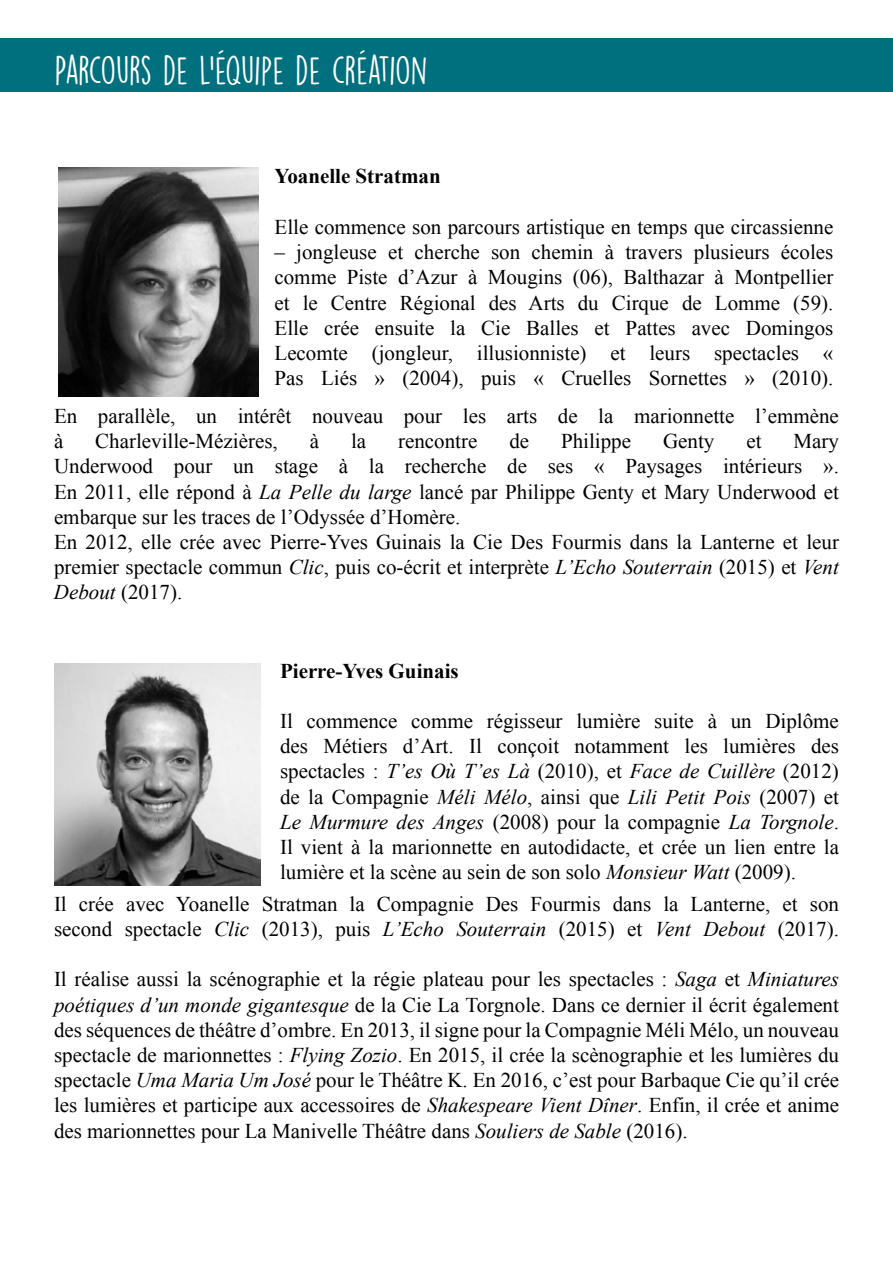
<style>
.page{position:relative;width:893px;height:1263px;background:#fff}
.page>*{position:absolute;margin:0;border:0;box-sizing:border-box;transform-origin:0 0}
.t1{font:36px "DK Lemon Yellow Sun";letter-spacing:-.03em;color:#fff}
.t2{font:21px/25.2px "Times New Roman";color:#000}
.t3{font:700 21px "Times New Roman";color:#000}
.s1{font-style:italic}
</style>
<div class="page">
<div style="left:0;top:38px;width:893px;height:54px;background:#00707e"></div>
<img style="left:59px;top:168px;width:200px;height:228px">
<img style="left:54px;top:663px;width:206px;height:223px">
<h1 class="t1" style="left:55px;top:47px;width:374px">PARCOURS DE L’ÉQUIPE DE CRÉATION</h1>
<p class="t3" style="left:274px;top:161px;width:168px">Yoanelle Stratman</p>
<p class="t2" style="left:274px;top:214px;width:560px">Elle commence son parcours artistique en temps que circassienne</p>
<p class="t2" style="left:274px;top:239px;width:560px;text-align:justify">– jongleuse et cherche son chemin à travers plusieurs écoles comme Piste d’Azur à Mougins (06), Balthazar à Montpellier et le Centre Régional des Arts du Cirque de Lomme (59).<br>Elle crée ensuite la Cie Balles et Pattes avec Domingos Lecomte (jongleur, illusionniste) et leurs spectacles « Pas Liés » (2004), puis « Cruelles Sornettes » (2010).</p>
<p class="t2" style="left:54px;top:403px;width:786px">En parallèle, un intérêt nouveau pour les arts de la marionnette l’emmène à</p>
<p class="t2" style="left:95px;top:428px;width:184px">Charleville-Mézières,</p>
<p class="t2" style="left:310px;top:428px;width:11px">à</p>
<p class="t2" style="left:351px;top:428px;width:17px">la</p>
<p class="t2" style="left:398px;top:428px;width:81px">rencontre</p>
<p class="t2" style="left:509px;top:428px;width:21px">de</p>
<p class="t2" style="left:561px;top:428px;width:72px">Philippe</p>
<p class="t2" style="left:663px;top:428px;width:53px">Genty</p>
<p class="t2" style="left:746px;top:428px;width:17px">et</p>
<p class="t2" style="left:54px;top:428px;width:787px;text-indent:739px">Mary Underwood pour un stage à la recherche de ses « Paysages intérieurs ».<br>En 2011, elle répond à <span class="s1">La Pelle du large</span> lancé par Philippe Genty et Mary Underwood et embarque sur les traces de l’Odyssée d’Homère.<br>En 2012, elle crée avec Pierre-Yves Guinais la Cie Des Fourmis dans la Lanterne et leur premier spectacle commun <span class="s1">Clic</span>, puis co-écrit et interprète <span class="s1">L’Echo Souterrain</span> (2015) et <span class="s1">Vent Debout</span> (2017).</p>
<p class="t3" style="left:280px;top:656px;width:180px">Pierre-Yves Guinais</p>
<p class="t2" style="left:280px;top:708px;width:560px;text-align:justify">Il commence comme régisseur lumière suite à un Diplôme des Métiers d’Art. Il conçoit notamment les lumières des spectacles : <span class="s1">T’es Où T’es Là</span> (2010), et <span class="s1">Face de Cuillère</span> (2012) de la Compagnie <span class="s1">Méli Mélo</span>, ainsi que <span class="s1">Lili Petit Pois</span> (2007) et <span class="s1">Le Murmure des Anges</span> (2008) pour la compagnie <span class="s1">La Torgnole</span>.<br>Il vient à la marionnette en autodidacte, et crée un lien entre la lumière et la scène au sein de son solo <span class="s1">Monsieur Watt</span> (2009).</p>
<p class="t2" style="left:54px;top:891px;width:786px">Il crée avec Yoanelle Stratman la Compagnie Des Fourmis dans la Lanterne, et son second spectacle <span class="s1">Clic</span> (2013), puis <span class="s1">L’Echo Souterrain</span> (2015) et <span class="s1">Vent Debout</span> (2017).</p>
<p class="t2" style="left:54px;top:966px;width:786px;text-align:justify">Il réalise aussi la scénographie et la régie plateau pour les spectacles : <span class="s1">Saga</span> et <span class="s1">Miniatures poétiques d’un monde gigantesque</span> de la Cie La Torgnole. Dans ce dernier il écrit également des séquences de théâtre d’ombre. En 2013, il signe pour la Compagnie Méli Mélo, un nouveau spectacle de marionnettes : <span class="s1">Flying Zozio</span>. En 2015, il crée la scènographie et les lumières du spectacle <span class="s1">Uma Maria Um José</span> pour le Théâtre K. En 2016, c’est pour Barbaque Cie qu’il crée les lumières et participe aux accessoires de <span class="s1">Shakespeare Vient Dîner</span>. Enfin, il crée et anime des marionnettes pour La Manivelle Théâtre dans <span class="s1">Souliers de Sable</span> (2016).</p>
</div>
